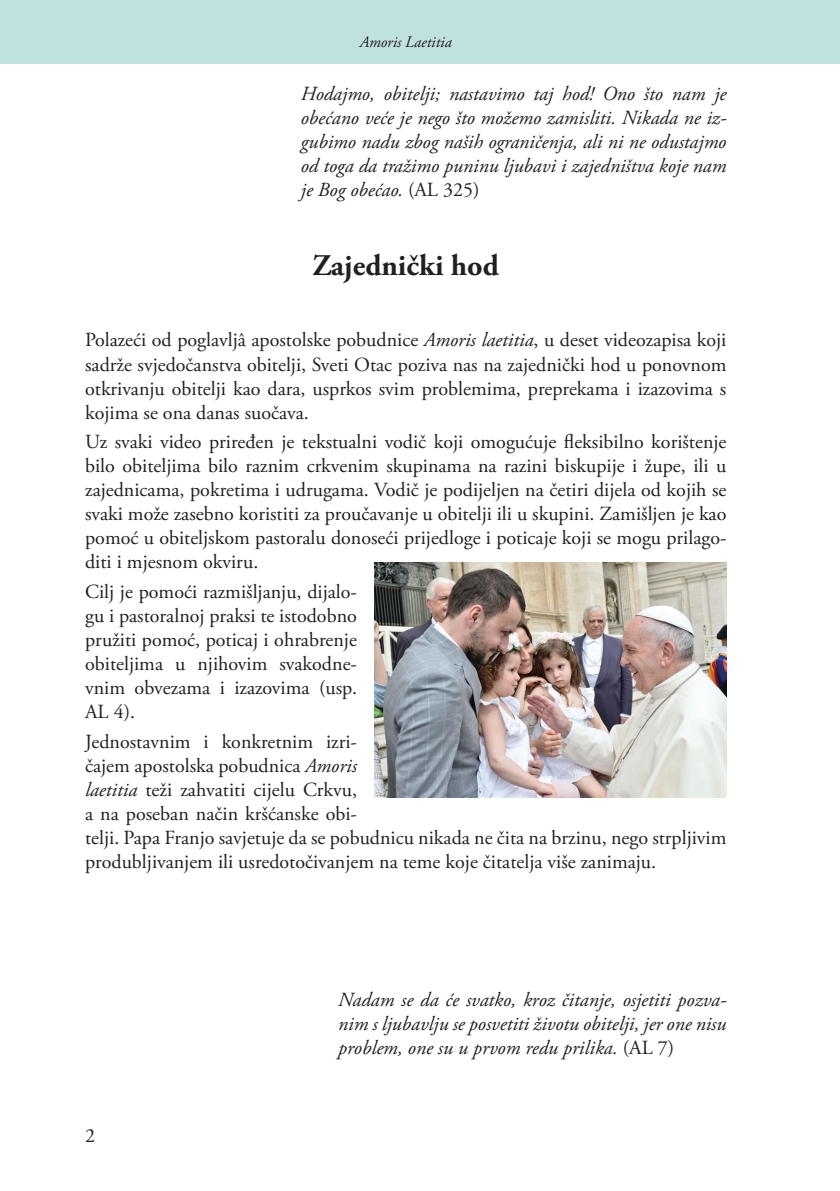
<style>
.page{position:relative;width:840px;height:1191px;background:#fff}
.page>*{position:absolute;margin:0;border:0;box-sizing:border-box;transform-origin:0 0}
.t1{font:700 30px "Adobe Garamond Pro";color:#231f20}
.t2{font:20px/24px "Adobe Garamond Pro";color:#231f20;text-align:justify}
.t3{font:italic 20px/24px "Adobe Garamond Pro";color:#231f20;text-align:justify}
.t4{font:italic 16px "Adobe Garamond Pro";color:#231f20}
.s1{font-style:normal}
.s2{font-style:italic}
.s3{color:#fff}
</style>
<div class="page">
<img style="left:374px;top:562px;width:352px;height:235px">
<div style="left:0;top:0;width:839px;height:64px;background:#bfe1df"></div>
<p class="t4" style="left:359px;top:33px;width:93px">Amoris Laetitia</p>
<p class="t3" style="left:300px;top:82px;width:427px">Hodajmo, obitelji; nastavimo taj hod! Ono što nam je obećano veće je nego što možemo zamisliti. Nikada ne iz&shy;gubimo nadu zbog naših ograničenja, ali ni ne odustajmo od toga da tražimo puninu ljubavi i zajedništva koje nam je Bog obećao. <span class="s1">(AL 325)</span></p>
<h1 class="t1" style="left:312px;top:248px;width:187px">Zajednički hod</h1>
<p class="t2" style="left:85px;top:329px;width:642px">Polazeći od poglavljâ apostolske pobudnice <span class="s2">Amoris laetitia</span>, u deset videozapisa koji sadrže svjedočanstva obitelji, Sveti Otac poziva nas na zajednički hod u ponovnom otkrivanju obitelji kao dara, usprkos svim problemima, preprekama i izazovima s kojima se ona danas suočava.</p>
<p class="t2" style="left:85px;top:430px;width:642px">Uz svaki video priređen je tekstualni vodič koji omogućuje fleksibilno korištenje bilo obiteljima bilo raznim crkvenim skupinama na razini biskupije i župe, ili u zajednicama, pokretima i udrugama. Vodič je podijeljen na četiri dijela od kojih se svaki može zasebno koristiti za proučavanje u obitelji ili u skupini. Zamišljen je kao pomoć u obiteljskom pastoralu donoseći prijedloge i poticaje koji se mogu prilago&shy;diti i mjesnom okviru.</p>
<p class="t2" style="left:85px;top:580px;width:273px">Cilj je pomoći razmišljanju, dijalo&shy;gu i pastoralnoj praksi te istodobno pružiti pomoć, poticaj i ohrabrenje obiteljima u njihovim svakodne&shy;vnim obvezama i izazovima (usp.<br>AL<span class="s3">.</span>4).</p>
<p class="t2" style="left:85px;top:730px;width:642px;text-align:left">Jednostavnim i konkretnim izri-<br>čajem apostolska pobudnica <span class="s2">Amoris<br>laetitia</span> teži zahvatiti cijelu Crkvu,<br>a na poseban način kršćanske obi-<br>telji. Papa Franjo savjetuje da se pobudnicu nikada ne čita na brzinu, nego strpljivim produbljivanjem ili usredotočivanjem na teme koje čitatelja više zanimaju.</p>
<p class="t2" style="left:85px;top:1123px;width:11px">2</p>
<p class="t3" style="left:338px;top:987px;width:389px">Nadam se da će svatko, kroz čitanje, osjetiti pozva&shy;nim s ljubavlju se posvetiti životu obitelji, jer one nisu problem, one su u prvom redu prilika. <span class="s1">(AL 7)</span></p>
</div>
